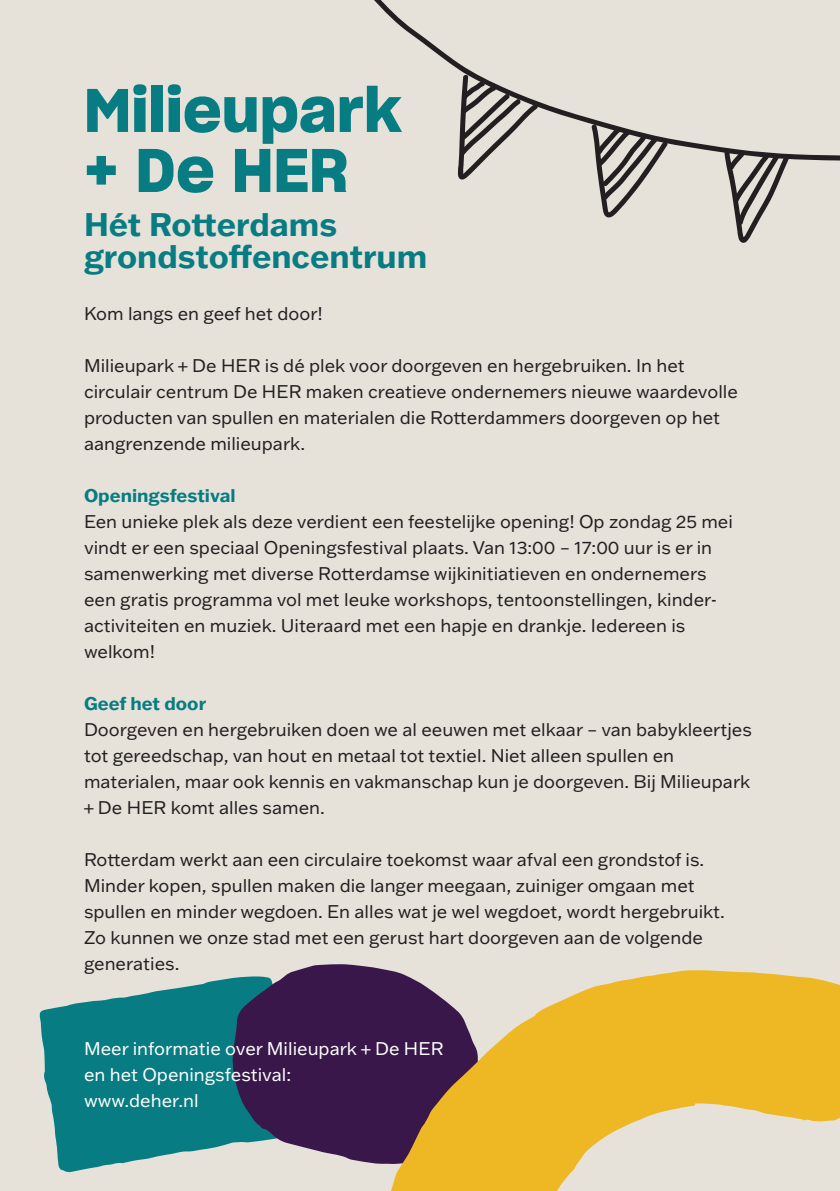
<style>
.page{position:relative;width:840px;height:1191px;background:#fff}
.page>*{position:absolute;margin:0;border:0;box-sizing:border-box;transform-origin:0 0}
.t1{font:60px/60px "Sharp Grotesk Semi Bold 20";color:#077c82}
.t2{font:700 32px/32px "Franklin Gothic ATF";color:#077c82}
.t3{font:18px/26px "Franklin Gothic ATF";color:#231f20}
.t4{font:18px/26px "Franklin Gothic ATF";color:#fff}
.t5{font:700 18px "Franklin Gothic ATF";color:#077c82}
</style>
<div class="page">
<div style="left:0;top:0;width:839px;height:1191px;background:#e6e2da"></div>
<svg style="left:39px;top:978px;width:193px;height:194px;fill:#077c82"></svg>
<svg style="left:232px;top:964px;width:155px;height:200px;background:#49355f"></svg>
<svg style="left:374px;top:970px;width:465px;height:221px;fill:#edb824"></svg>
<svg style="left:374px;top:0;width:465px;height:161px"></svg>
<svg style="left:456px;top:74px;width:83px;height:106px"></svg>
<svg style="left:590px;top:123px;width:78px;height:95px"></svg>
<svg style="left:723px;top:148px;width:66px;height:95px"></svg>
<h1 class="t1" style="left:84px;top:76px;width:319px">Milieupark + De HER</h1>
<h2 class="t2" style="left:84px;top:208px;width:344px">Hét Rotterdams grondstoffencentrum</h2>
<p class="t3" style="left:84px;top:300px;width:240px">Kom langs en geef het door!</p>
<p class="t3" style="left:84px;top:352px;width:655px">Milieupark + De HER is dé plek voor doorgeven en hergebruiken. In het circulair centrum De HER maken creatieve ondernemers nieuwe waardevolle producten van spullen en materialen die Rotterdammers doorgeven op het aangrenzende milieupark.</p>
<p class="t5" style="left:84px;top:483px;width:153px">Openingsfestival</p>
<p class="t3" style="left:84px;top:508px;width:650px">Een unieke plek als deze verdient een feestelijke opening! Op zondag 25 mei vindt er een speciaal Openingsfestival plaats. Van 13:00 – 17:00 uur is er in samenwerking met diverse Rotterdamse wijkinitiatieven en ondernemers een gratis programma vol met leuke workshops, tentoonstellingen, kinder&shy;activiteiten en muziek. Uiteraard met een hapje en drankje. Iedereen is welkom!</p>
<p class="t5" style="left:84px;top:691px;width:124px">Geef het door</p>
<p class="t3" style="left:84px;top:716px;width:669px">Doorgeven en hergebruiken doen we al eeuwen met elkaar – van babykleertjes tot gereedschap, van hout en metaal tot textiel. Niet alleen spullen en materialen, maar ook kennis en vakmanschap kun je doorgeven. Bij Milieupark + De HER komt alles samen.</p>
<p class="t3" style="left:84px;top:846px;width:642px">Rotterdam werkt aan een circulaire toekomst waar afval een grondstof is.<br>Minder kopen, spullen maken die langer meegaan, zuiniger omgaan met spullen en minder wegdoen. En alles wat je wel wegdoet, wordt hergebruikt.<br>Zo kunnen we onze stad met een gerust hart doorgeven aan de volgende generaties.</p>
<p class="t4" style="left:84px;top:1035px;width:361px">Meer informatie over Milieupark + De HER en het Openingsfestival:<br>www.deher.nl</p>
</div>
